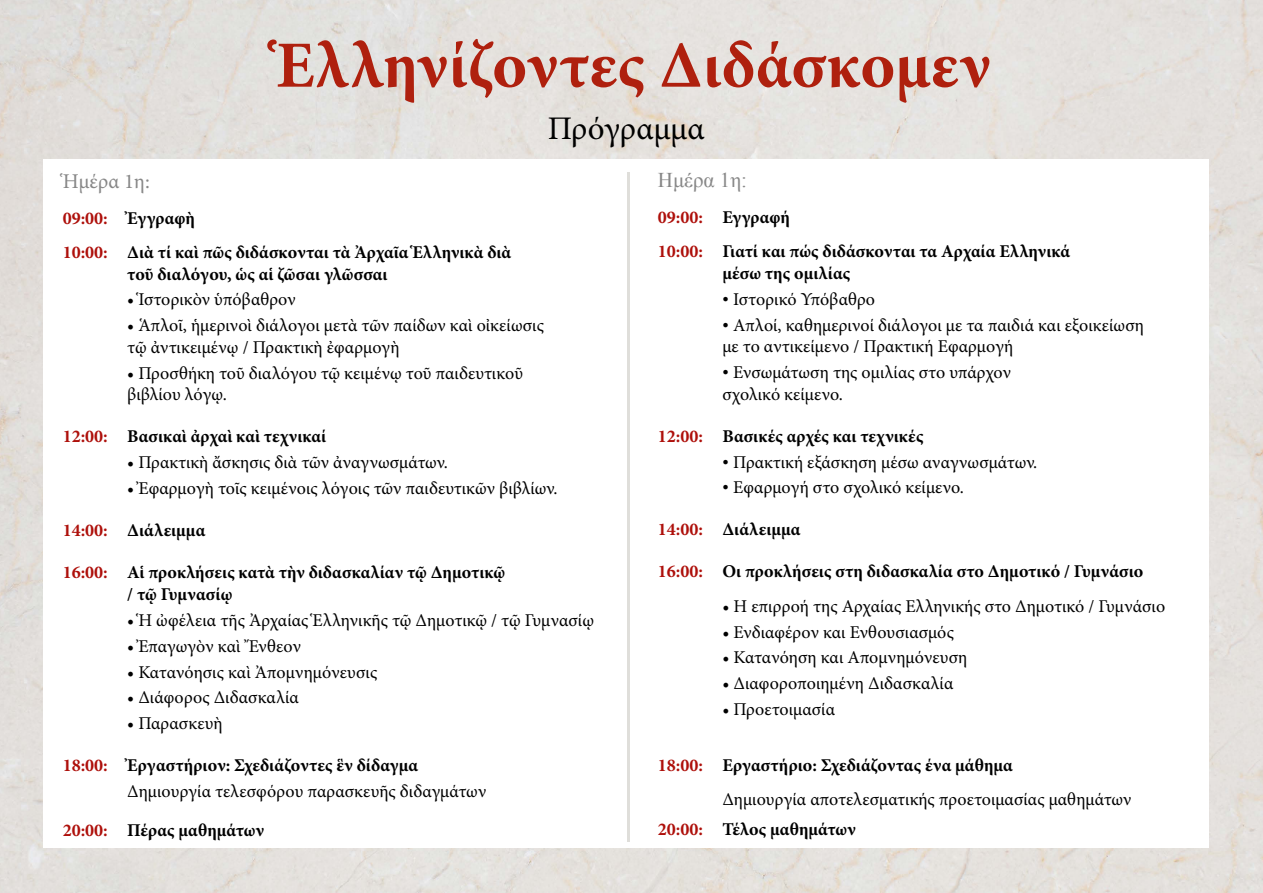
<style>
.page{position:relative;width:1263px;height:893px;background:#fff}
.page>*{position:absolute;margin:0;border:0;box-sizing:border-box;transform-origin:0 0}
.t1{font:700 66px "Minion Pro";color:#af200e}
.t2{font:33px "Minion Pro";color:#000}
.t3{font:21px "Minion Pro";color:#878787}
.t4{font:21px "Times New Roman";color:#878787}
.t5{font:18px/21.6px "Minion Pro";color:#000}
.t6{font:700 18px/34.3px "Minion Pro";color:#000}
.s1{color:#ae100b}
.s2{font-weight:700;color:#ae100b}
.s3{font-weight:700}
.s4{font-family:"Times New Roman"}
</style>
<div class="page">
<img style="left:0;top:0;width:1263px;height:893px">
<div style="left:44px;top:159px;width:1165px;height:689px;background:#fff"></div>
<hr style="left:627px;top:173px;width:2px;height:669px;background:#dfdeda">
<h1 class="t1" style="left:276px;top:19px;width:716px">Ἑλληνίζοντες Διδάσκομεν</h1>
<h2 class="t2" style="left:548px;top:106px;width:158px">Πρόγραμμα</h2>
<p class="t3" style="left:63px;top:167px;width:89px">Ἡμέρα 1η:</p>
<p class="t6" style="left:63px;top:200px;width:450px"><span class="s1">09:00:</span> Ἐγγραφὴ<br><span class="s1">10:00:</span> Διὰ τί καὶ πῶς διδάσκονται τὰ Ἀρχαῖα Ἑλληνικὰ διὰ</p>
<p class="t6" style="left:127px;top:256px;width:262px">τοῦ διαλόγου, ὡς αἱ ζῶσαι γλῶσσαι</p>
<p class="t5" style="left:127px;top:289px;width:170px">• Ἱστορικὸν ὑπόβαθρον</p>
<p class="t5" style="left:127px;top:315px;width:418px">• Ἁπλοῖ, ἡμερινοὶ διάλογοι μετὰ τῶν παίδων καὶ οἰκείωσις τῷ ἀντικειμένῳ / Πρακτικὴ ἐφαρμογὴ</p>
<p class="t5" style="left:127px;top:362px;width:397px">• Προσθήκη τοῦ διαλόγου τῷ κειμένῳ τοῦ παιδευτικοῦ βιβλίου λόγῳ.</p>
<p class="t6" style="left:63px;top:419px;width:265px"><span class="s1">12:00:</span> Βασικαὶ ἀρχαὶ καὶ τεχνικαί</p>
<p class="t5" style="left:127px;top:452px;width:322px">• Πρακτικὴ ἄσκησις διὰ τῶν ἀναγνωσμάτων.</p>
<p class="t5" style="left:127px;top:478px;width:432px">• Ἐφαρμογὴ τοῖς κειμένοις λόγοις τῶν παιδευτικῶν βιβλίων.</p>
<p class="t6" style="left:63px;top:513px;width:144px"><span class="s1">14:00:</span> Διάλειμμα</p>
<p class="t6" style="left:127px;top:562px;width:379px;line-height:21.6px;text-indent:-64px"><span class="s1">16:00:</span> Αἱ προκλήσεις κατὰ τὴν διδασκαλίαν τῷ Δημοτικῷ / τῷ Γυμνασίῳ</p>
<p class="t5" style="left:127px;top:609px;width:468px">• Ἡ ὠφέλεια τῆς Ἀρχαίας Ἑλληνικῆς τῷ Δημοτικῷ / τῷ Γυμνασίῳ</p>
<p class="t5" style="left:127px;top:635px;width:175px">• Ἐπαγωγὸν καὶ Ἔνθεον</p>
<p class="t5" style="left:127px;top:661px;width:251px">• Κατανόησις καὶ Ἀπομνημόνευσις</p>
<p class="t5" style="left:127px;top:687px;width:173px">• Διάφορος Διδασκαλία</p>
<p class="t5" style="left:127px;top:713px;width:97px">• Παρασκευὴ</p>
<p class="t5" style="left:127px;top:753px;width:360px;line-height:25.8px;text-indent:-64px"><span class="s2">18:00:</span> <span class="s3">Ἐργαστήριον: Σχεδιάζοντες ἓν δίδαγμα<br></span>Δημιουργία τελεσφόρου παρασκευῆς διδαγμάτων</p>
<p class="t6" style="left:63px;top:813px;width:203px"><span class="s1">20:00:</span> Πέρας μαθημάτων</p>
<p class="t4" style="left:658px;top:166px;width:91px">Ημέρα 1η:</p>
<p class="t6" style="left:658px;top:200px;width:414px"><span class="s1">09:00:</span> Εγγραφή<br><span class="s1">10:00:</span> Γιατί και πώς διδάσκονται τα Αρχαία Ελληνικά</p>
<p class="t6" style="left:722px;top:256px;width:129px">μέσω της ομιλίας</p>
<p class="t5" style="left:722px;top:288px;width:154px"><span class="s4">•</span> Ιστορικό Υπόβαθρο</p>
<p class="t5" style="left:722px;top:314px;width:423px"><span class="s4">•</span> Απλοί, καθημερινοί διάλογοι με τα παιδιά και εξοικείωση με το αντικείμενο / Πρακτική Εφαρμογή</p>
<p class="t5" style="left:722px;top:362px;width:290px"><span class="s4">•</span> Ενσωμάτωση της ομιλίας στο υπάρχον σχολικό κείμενο.</p>
<p class="t6" style="left:658px;top:419px;width:267px"><span class="s1">12:00:</span> Βασικές αρχές και τεχνικές</p>
<p class="t5" style="left:722px;top:451px;width:316px"><span class="s4">•</span> Πρακτική εξάσκηση μέσω αναγνωσμάτων.</p>
<p class="t5" style="left:722px;top:477px;width:243px"><span class="s4">•</span> Εφαρμογή στο σχολικό κείμενο.</p>
<p class="t6" style="left:658px;top:512px;width:144px"><span class="s1">14:00:</span> Διάλειμμα</p>
<p class="t6" style="left:658px;top:554px;width:487px"><span class="s1">16:00:</span> Οι προκλήσεις στη διδασκαλία στο Δημοτικό / Γυμνάσιο</p>
<p class="t5" style="left:722px;top:595px;width:444px">• Η επιρροή της Αρχαίας Ελληνικής στο Δημοτικό / Γυμνάσιο</p>
<p class="t5" style="left:722px;top:621px;width:233px">• Ενδιαφέρον και Ενθουσιασμός</p>
<p class="t5" style="left:722px;top:647px;width:247px">• Κατανόηση και Απομνημόνευση</p>
<p class="t5" style="left:722px;top:673px;width:233px">• Διαφοροποιημένη Διδασκαλία</p>
<p class="t5" style="left:722px;top:699px;width:114px">• Προετοιμασία</p>
<p class="t5" style="left:722px;top:748px;width:411px;line-height:34.2px;text-indent:-64px"><span class="s2">18:00:</span> <span class="s3">Εργαστήριο: Σχεδιάζοντας ένα μάθημα<br></span>Δημιουργία αποτελεσματικής προετοιμασίας μαθημάτων</p>
<p class="t6" style="left:658px;top:812px;width:199px"><span class="s1">20:00:</span> Τέλος μαθημάτων</p>
</div>
